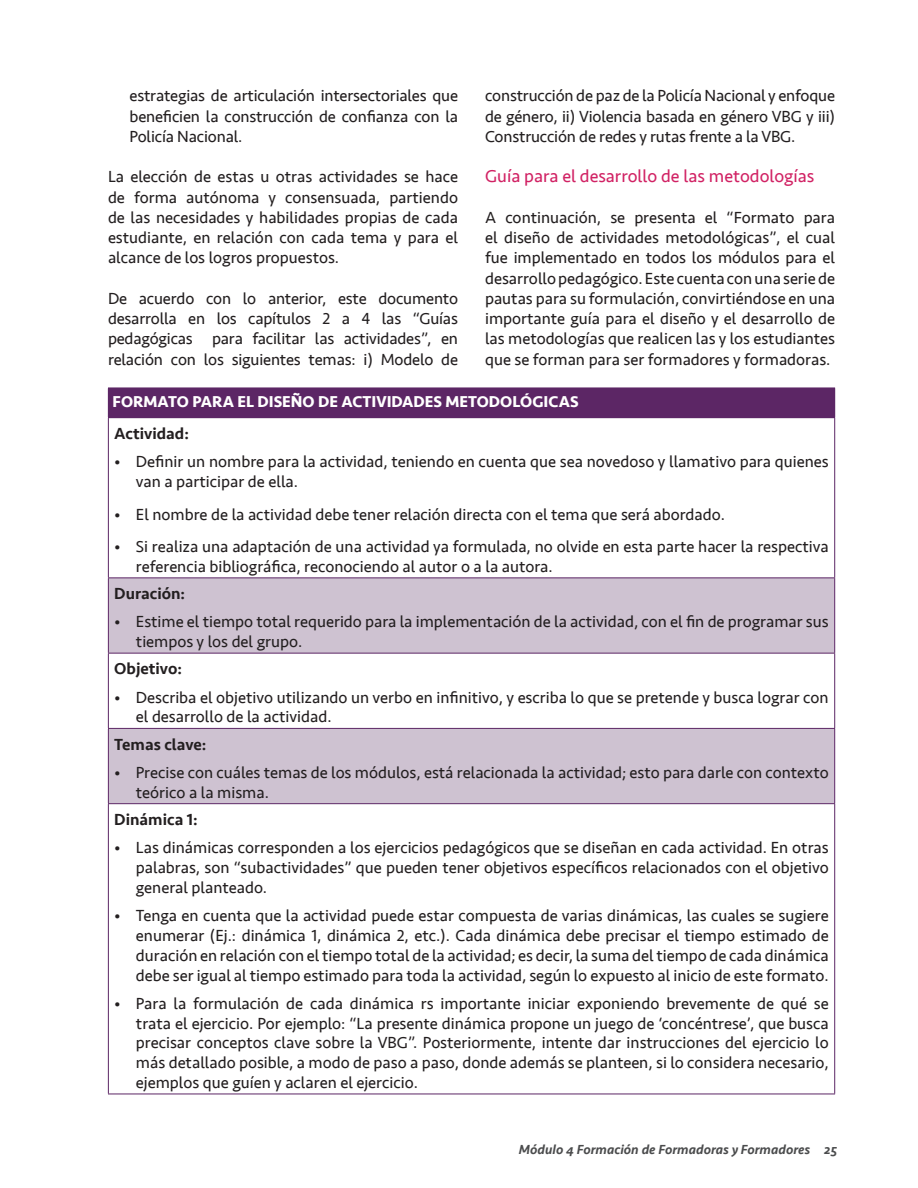
<style>
.page{position:relative;width:918px;height:1188px;background:#fff}
.page>*{position:absolute;margin:0;border:0;box-sizing:border-box;transform-origin:0 0}
.SUBTITULO{font:18px "Seravek";color:#d12264}
.Cuerpo_-_Copia{font:16.5px/20.2px "Seravek";color:#231f20;text-align:justify}
.Cuerpo_-_Copia-2{font:500 16.5px "Seravek";color:#231f20}
.Tabla{font:500 16.5px "Seravek";color:#231f20}
.Tabla_título{font:700 16.2px "Seravek";color:#fff}
.t1{font:italic 500 13.5px "Seravek";color:#4b4c4d}
</style>
<div class="page">
<div style="left:108px;top:388px;width:727px;height:30px;background:#5c2665"></div>
<svg style="left:109px;top:578px;width:725px;height:225px;fill:#cec2d1"></svg>
<hr style="left:108px;top:418px;width:1px;height:159px;background:#5c2665">
<hr style="left:834px;top:418px;width:1px;height:159px;background:#5c2665">
<hr style="left:108px;top:577px;width:727px;height:1px;background:#5c2665">
<hr style="left:108px;top:578px;width:1px;height:75px;background:#5c2665">
<hr style="left:834px;top:578px;width:1px;height:75px;background:#5c2665">
<hr style="left:108px;top:653px;width:727px;height:1px;background:#5c2665">
<hr style="left:108px;top:654px;width:1px;height:74px;background:#5c2665">
<hr style="left:834px;top:654px;width:1px;height:74px;background:#5c2665">
<hr style="left:108px;top:728px;width:727px;height:1px;background:#5c2665">
<hr style="left:108px;top:729px;width:1px;height:74px;background:#5c2665">
<hr style="left:834px;top:729px;width:1px;height:74px;background:#5c2665">
<hr style="left:108px;top:803px;width:727px;height:1px;background:#5c2665">
<hr style="left:108px;top:804px;width:1px;height:290px;background:#5c2665">
<hr style="left:834px;top:804px;width:1px;height:290px;background:#5c2665">
<hr style="left:108px;top:1094px;width:727px;height:1px;background:#5c2665">
<p class="Cuerpo_-_Copia" style="left:485px;top:86px;width:352px">construcción de paz de la Policía Nacional y enfoque de género, ii) Violencia basada en género VBG y iii)<br>Construcción de redes y rutas frente a la VBG.</p>
<p class="SUBTITULO" style="left:485px;top:162px;width:331px">Guía para el desarrollo de las metodologías</p>
<p class="Cuerpo_-_Copia" style="left:485px;top:207px;width:352px">A continuación, se presenta el “Formato para el diseño de actividades metodológicas”, el cual fue implementado en todos los módulos para el desarrollo pedagógico. Este cuenta con una serie de pautas para su formulación, convirtiéndose en una importante guía para el diseño y el desarrollo de las metodologías que realicen las y los estudiantes que se forman para ser formadores y formadoras.</p>
<p class="Tabla_título" style="left:113px;top:389px;width:468px">FORMATO PARA EL DISEÑO DE ACTIVIDADES METODOLÓGICAS</p>
<p class="Tabla" style="left:114px;top:423px;width:76px">Actividad:</p>
<p class="Cuerpo_-_Copia" style="left:136px;top:452px;width:694px;line-height:19.8px;text-indent:-22px">• Definir un nombre para la actividad, teniendo en cuenta que sea novedoso y llamativo para quienes van a participar de ella.</p>
<p class="Cuerpo_-_Copia" style="left:114px;top:504px;width:612px">• El nombre de la actividad debe tener relación directa con el tema que será abordado.</p>
<p class="Cuerpo_-_Copia" style="left:136px;top:537px;width:694px;line-height:19.8px;text-indent:-22px">• Si realiza una adaptación de una actividad ya formulada, no olvide en esta parte hacer la respectiva referencia bibliográfica, reconociendo al autor o a la autora.</p>
<p class="Cuerpo_-_Copia-2" style="left:114px;top:583px;width:72px">Duración:</p>
<p class="Cuerpo_-_Copia" style="left:136px;top:612px;width:694px;line-height:19.8px;text-indent:-22px">• Estime el tiempo total requerido para la implementación de la actividad, con el fin de programar sus tiempos y los del grupo.</p>
<p class="Cuerpo_-_Copia-2" style="left:114px;top:659px;width:69px">Objetivo:</p>
<p class="Cuerpo_-_Copia" style="left:136px;top:687px;width:694px;line-height:19.8px;text-indent:-22px">• Describa el objetivo utilizando un verbo en infinitivo, y escriba lo que se pretende y busca lograr con el desarrollo de la actividad.</p>
<p class="Cuerpo_-_Copia-2" style="left:114px;top:734px;width:94px">Temas clave:</p>
<p class="Cuerpo_-_Copia" style="left:136px;top:762px;width:694px;line-height:19.8px;text-indent:-22px">• Precise con cuáles temas de los módulos, está relacionada la actividad; esto para darle con contexto teórico a la misma.</p>
<p class="Cuerpo_-_Copia-2" style="left:114px;top:809px;width:85px">Dinámica 1:</p>
<p class="Cuerpo_-_Copia" style="left:136px;top:838px;width:694px;line-height:19.8px;text-indent:-22px">• Las dinámicas corresponden a los ejercicios pedagógicos que se diseñan en cada actividad. En otras palabras, son “subactividades” que pueden tener objetivos específicos relacionados con el objetivo general planteado.</p>
<p class="Cuerpo_-_Copia" style="left:136px;top:906px;width:694px;line-height:19.8px;text-indent:-22px">• Tenga en cuenta que la actividad puede estar compuesta de varias dinámicas, las cuales se sugiere enumerar (Ej.: dinámica 1, dinámica 2, etc.). Cada dinámica debe precisar el tiempo estimado de duración en relación con el tiempo total de la actividad; es decir, la suma del tiempo de cada dinámica debe ser igual al tiempo estimado para toda la actividad, según lo expuesto al inicio de este formato.</p>
<p class="Cuerpo_-_Copia" style="left:136px;top:993px;width:694px;line-height:19.8px;text-indent:-22px">• Para la formulación de cada dinámica rs importante iniciar exponiendo brevemente de qué se trata el ejercicio. Por ejemplo: “La presente dinámica propone un juego de ‘concéntrese’, que busca precisar conceptos clave sobre la VBG”. Posteriormente, intente dar instrucciones del ejercicio lo más detallado posible, a modo de paso a paso, donde además se planteen, si lo considera necesario, ejemplos que guíen y aclaren el ejercicio.</p>
<p class="Cuerpo_-_Copia" style="left:130px;top:86px;width:330px">estrategias de articulación intersectoriales que beneficien la construcción de confianza con la Policía Nacional.</p>
<p class="Cuerpo_-_Copia" style="left:108px;top:167px;width:352px">La elección de estas u otras actividades se hace de forma autónoma y consensuada, partiendo de las necesidades y habilidades propias de cada estudiante, en relación con cada tema y para el alcance de los logros propuestos.</p>
<p class="Cuerpo_-_Copia" style="left:108px;top:288px;width:352px">De acuerdo con lo anterior, este documento desarrolla en los capítulos 2 a 4 las “Guías pedagógicas para facilitar las actividades”, en relación con los siguientes temas: i) Modelo de</p>
<p class="t1" style="left:519px;top:1141px;width:320px">Módulo 4 Formación de Formadoras y Formadores 25</p>
</div>
